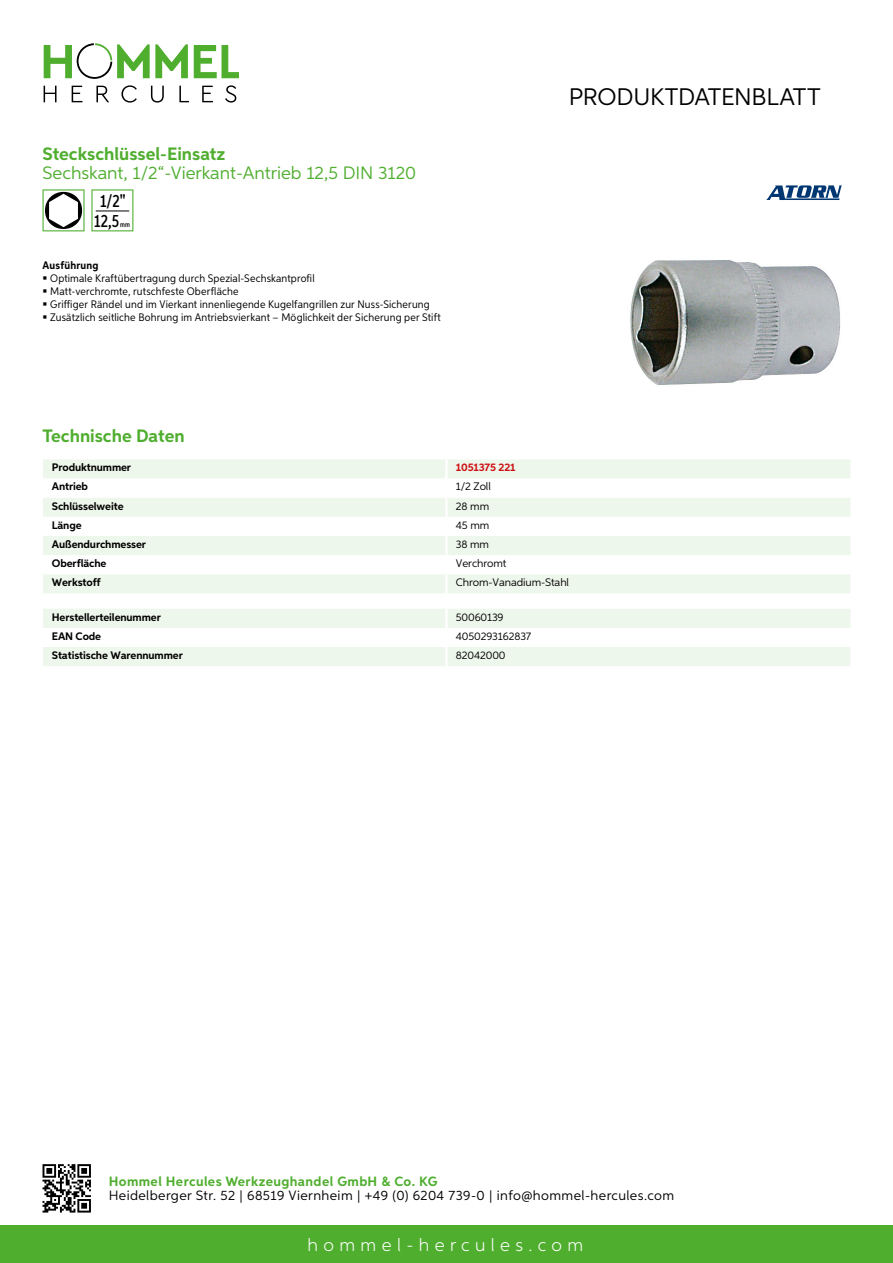
<style>
.page{position:relative;width:893px;height:1263px;background:#fff}
.page>*{position:absolute;margin:0;border:0;box-sizing:border-box;transform-origin:0 0}
.t1{font:24px "Aspira";letter-spacing:-.01em;color:#000}
.t2{font:18px "Aspira";color:#50ae2f}
.t3{font:700 18px "Aspira";color:#50ae2f}
.t4{font:300 18px "Aspira";letter-spacing:.3em;color:#fff}
.t5{font:500 17.85px/20.4px "Aspira XX Nar";color:#000;text-align:center}
.t6{font:13.5px "Aspira";letter-spacing:.03em;color:#000}
.t7{font:700 13.5px "Aspira";letter-spacing:.03em;color:#50ae2f}
.t8{font:10.95px/12.8px "Aspira Nar";letter-spacing:.015em;color:#000}
.t9{font:700 10.95px "Aspira";letter-spacing:-.01em;color:#000}
.t10{font:10.95px "Aspira";letter-spacing:-.01em;color:#000}
.t11{font:700 10.95px "Aspira";letter-spacing:-.01em;color:#cd1013}
.t12{font:700 10.95px "Aspira Nar";letter-spacing:.02em;color:#000}
.t13{font:500 7.35px "Aspira XX Nar";color:#000}
</style>
<div class="page">
<div style="left:0;top:1226px;width:893px;height:37px;background:#50ae2f"></div>
<svg style="left:43px;top:1164px;width:48px;height:48px"></svg>
<svg style="left:194px;top:45px;width:45px;height:33px"></svg>
<svg style="left:44px;top:43px;width:144px;height:36px"></svg>
<svg style="left:44px;top:86px;width:13px;height:16px"></svg>
<svg style="left:72px;top:86px;width:10px;height:16px"></svg>
<svg style="left:96px;top:86px;width:13px;height:16px"></svg>
<svg style="left:121px;top:85px;width:16px;height:18px"></svg>
<svg style="left:151px;top:86px;width:13px;height:17px"></svg>
<svg style="left:179px;top:86px;width:10px;height:16px"></svg>
<svg style="left:202px;top:86px;width:11px;height:16px"></svg>
<svg style="left:225px;top:85px;width:11px;height:18px"></svg>
<div style="left:43px;top:459px;width:807px;height:134px;background:#eef7eb"></div>
<svg style="left:43px;top:478px;width:807px;height:96px"></svg>
<hr style="left:445px;top:459px;width:3px;height:19px;background:#fff">
<hr style="left:445px;top:478px;width:3px;height:20px;background:#fff">
<hr style="left:445px;top:498px;width:3px;height:19px;background:#fff">
<hr style="left:445px;top:517px;width:3px;height:19px;background:#fff">
<hr style="left:445px;top:536px;width:3px;height:19px;background:#fff">
<hr style="left:445px;top:555px;width:3px;height:19px;background:#fff">
<hr style="left:445px;top:574px;width:3px;height:19px;background:#fff">
<svg style="left:43px;top:609px;width:807px;height:57px"></svg>
<hr style="left:445px;top:647px;width:3px;height:19px;background:#fff">
<svg style="left:43px;top:189px;width:42px;height:42px"></svg>
<svg style="left:91px;top:189px;width:42px;height:42px"></svg>
<hr style="left:96px;top:211px;width:33px;height:1px;background:#000">
<img style="left:630px;top:260px;width:211px;height:125px">
<svg style="left:766px;top:185px;width:76px;height:15px"></svg>
<h2 class="t3" style="left:43px;top:142px;width:184px">Steckschlüssel-Einsatz</h2>
<h2 class="t2" style="left:43px;top:162px;width:375px">Sechskant, 1/2“-Vierkant-Antrieb 12,5 DIN 3120</h2>
<h3 class="t5" style="left:94px;top:191px;width:33px">1/2"<br>12,5</h3>
<p class="t13" style="left:120px;top:220px;width:11px">mm</p>
<p class="t12" style="left:43px;top:259px;width:58px">Ausführung</p>
<p class="t8" style="left:50px;top:272px;width:392px">Optimale Kraftübertragung durch Spezial-Sechskantprofil<br>Matt-verchromte, rutschfeste Oberfläche<br>Griffiger Rändel und im Vierkant innenliegende Kugelfangrillen zur Nuss-Sicherung Zusätzlich seitliche Bohrung im Antriebsvierkant – Möglichkeit der Sicherung per Stift</p>
<h1 class="t1" style="left:569px;top:82px;width:253px">Produktdatenblatt</h1>
<h2 class="t3" style="left:43px;top:425px;width:144px">Technische Daten</h2>
<p class="t9" style="left:52px;top:461px;width:81px">Produktnummer</p>
<p class="t11" style="left:456px;top:461px;width:61px">1051375 221</p>
<p class="t9" style="left:52px;top:480px;width:38px">Antrieb</p>
<p class="t10" style="left:456px;top:480px;width:36px">1/2 Zoll</p>
<p class="t9" style="left:52px;top:499px;width:73px">Schlüsselweite</p>
<p class="t10" style="left:456px;top:499px;width:35px">28 mm</p>
<p class="t9" style="left:52px;top:518px;width:31px">Länge</p>
<p class="t10" style="left:456px;top:518px;width:35px">45 mm</p>
<p class="t9" style="left:52px;top:537px;width:96px">Außendurchmesser</p>
<p class="t10" style="left:456px;top:537px;width:35px">38 mm</p>
<p class="t9" style="left:52px;top:556px;width:56px">Oberfläche</p>
<p class="t10" style="left:456px;top:557px;width:52px">Verchromt</p>
<p class="t9" style="left:52px;top:576px;width:50px">Werkstoff</p>
<p class="t10" style="left:456px;top:576px;width:115px">Chrom-Vanadium-Stahl</p>
<p class="t9" style="left:52px;top:610px;width:111px">Herstellerteilenummer</p>
<p class="t10" style="left:456px;top:610px;width:49px">50060139</p>
<p class="t9" style="left:52px;top:629px;width:51px">EAN Code</p>
<p class="t10" style="left:456px;top:629px;width:77px">4050293162837</p>
<p class="t9" style="left:52px;top:648px;width:132px">Statistische Warennummer</p>
<p class="t10" style="left:456px;top:648px;width:51px">82042000</p>
<p class="t7" style="left:109px;top:1172px;width:330px">Hommel Hercules Werkzeughandel GmbH &amp; Co. KG</p>
<p class="t6" style="left:109px;top:1187px;width:567px">Heidelberger Str. 52 | 68519 Viernheim | +49 (0) 6204 739-0 | info@hommel-hercules.com</p>
<h2 class="t4" style="left:307px;top:1234px;width:277px">hommel-hercules.com</h2>
</div>
